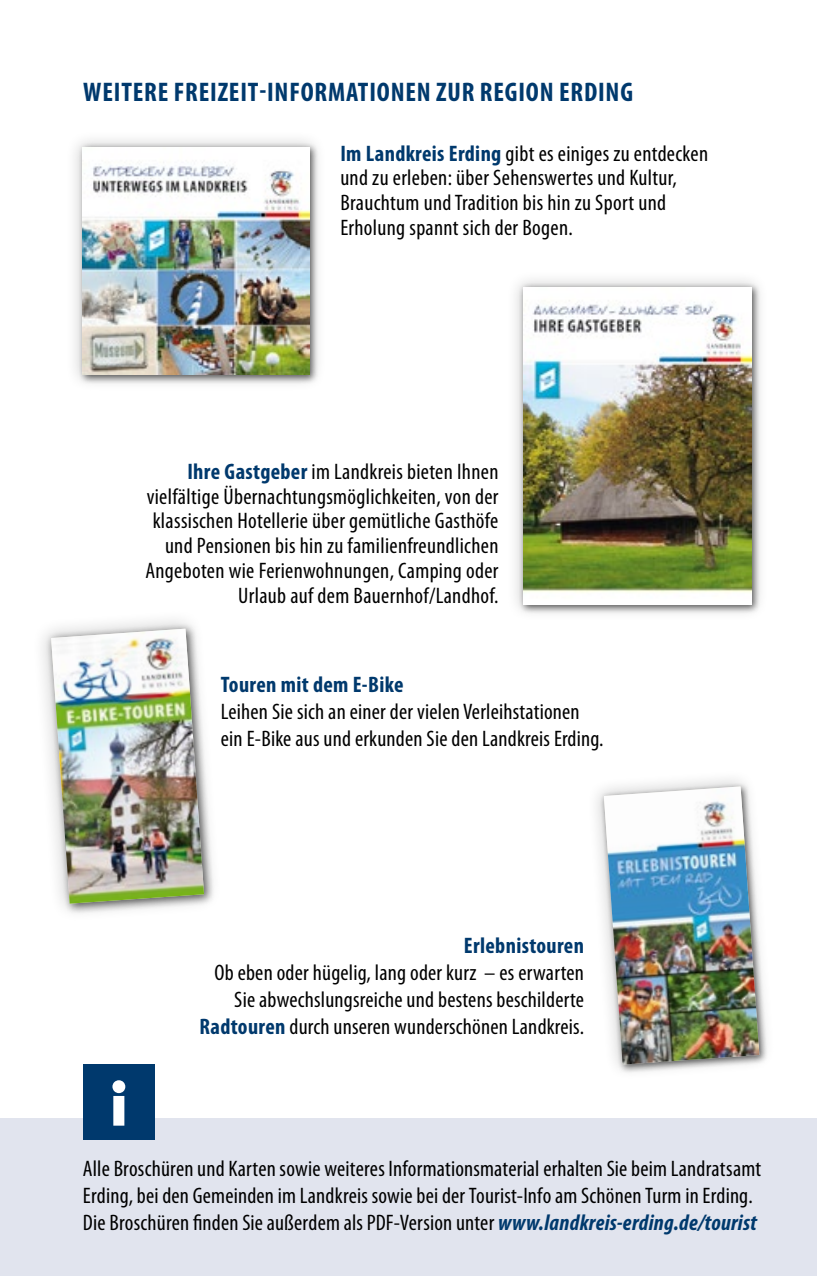
<style>
.page{position:relative;width:817px;height:1276px;background:#fff}
.page>*{position:absolute;margin:0;border:0;box-sizing:border-box;transform-origin:0 0}
.t1{font:800 condensed 56.25px "Futura";color:#fff}
.t2{font:700 condensed 27px "Myriad Pro";letter-spacing:.03em;color:#00396d}
.t3{font:condensed 22.5px/24.8px "Myriad Pro";letter-spacing:.01em;color:#000}
.t4{font:700 condensed 22.5px "Myriad Pro";letter-spacing:.015em;color:#00396d}
.s1{font-weight:700;color:#00396d}
.s2{font-weight:700;font-style:italic;color:#00396d}
</style>
<div class="page">
<div style="left:0;top:1118px;width:816px;height:158px;background:#e1e4ee"></div>
<div style="left:65px;top:130px;width:262px;height:262px;background:#000;opacity:.2"></div>
<img style="left:83px;top:147px;width:226px;height:228px">
<div style="left:506px;top:270px;width:263px;height:352px;background:#000;opacity:.2"></div>
<img style="left:523px;top:287px;width:228px;height:318px">
<svg style="left:42px;top:620px;width:172px;height:293px"></svg>
<img style="left:51px;top:628px;width:153px;height:275px">
<svg style="left:596px;top:779px;width:171px;height:294px"></svg>
<img style="left:603px;top:786px;width:156px;height:278px">
<div style="left:83px;top:1064px;width:72px;height:76px;background:#00396d"></div>
<p class="t2" style="left:83px;top:75px;width:551px">WEITERE FREIZEIT-INFORMATIONEN ZUR REGION ERDING</p>
<p class="t3" style="left:340px;top:140px;width:369px"><span class="s1">Im Landkreis Erding</span> gibt es einiges zu entdecken und zu erleben: über Sehenswertes und Kultur, Brauchtum und Tradition bis hin zu Sport und Erholung spannt sich der Bogen.</p>
<p class="t3" style="left:145px;top:459px;width:354px;text-align:right"><span class="s1">Ihre Gastgeber</span> im Landkreis bieten Ihnen vielfältige Übernachtungsmöglichkeiten, von der klassischen Hotellerie über gemütliche Gasthöfe und Pensionen bis hin zu familienfreundlichen Angeboten wie Ferienwohnungen, Camping oder Urlaub auf dem Bauernhof/Landhof.</p>
<p class="t4" style="left:221px;top:670px;width:184px">Touren mit dem E-Bike</p>
<p class="t3" style="left:221px;top:697px;width:384px;line-height:27px">Leihen Sie sich an einer der vielen Verleihstationen ein E-Bike aus und erkunden Sie den Landkreis Erding.</p>
<h1 class="t1" style="left:111px;top:1066px;width:18px">i</h1>
<p class="t4" style="left:464px;top:931px;width:122px">Erlebnistouren</p>
<p class="t3" style="left:199px;top:958px;width:386px;line-height:27px;text-align:right">Ob eben oder hügelig, lang oder kurz – es erwarten<br>Sie abwechslungsreiche und bestens beschilderte<br><span class="s1">Radtouren</span> durch unseren wunderschönen Landkreis.</p>
<p class="t3" style="left:83px;top:1154px;width:679px;line-height:27px">Alle Broschüren und Karten sowie weiteres Informationsmaterial erhalten Sie beim Landratsamt<br>Erding, bei den Gemeinden im Landkreis sowie bei der Tourist-Info am Schönen Turm in Erding.<br>Die Broschüren finden Sie außerdem als PDF-Version unter <span class="s2">www.landkreis-erding.de/tourist</span></p>
</div>
